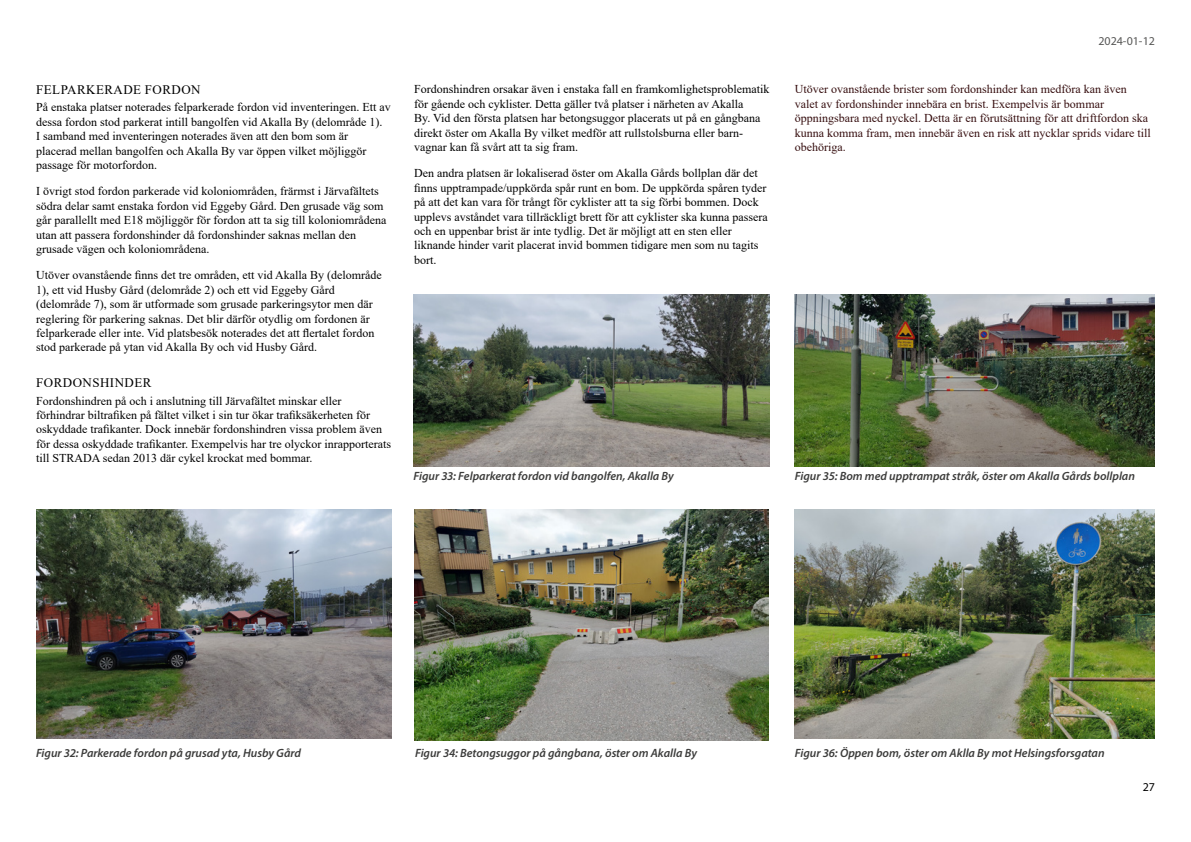
<style>
.page{position:relative;width:1191px;height:842px;background:#fff}
.page>*{position:absolute;margin:0;border:0;box-sizing:border-box;transform-origin:0 0}
.t1{font:13px "Times New Roman";letter-spacing:.035em;color:#000}
.t2{font:12px/14.4px "Times New Roman";color:#000}
.t3{font:12px/14.4px "Times New Roman";color:#360e0f}
.t4{font:italic 600 12px "Myriad Pro";letter-spacing:-.005em;color:#3c3c3b}
.t5{font:12px "Myriad Pro";color:#575756}
.t6{font:12px "Myriad Pro";color:#000}
</style>
<div class="page">
<img style="left:36px;top:509px;width:355px;height:230px">
<img style="left:795px;top:509px;width:360px;height:230px">
<img style="left:414px;top:509px;width:355px;height:232px">
<img style="left:795px;top:295px;width:360px;height:171px">
<img style="left:414px;top:295px;width:355px;height:171px">
<p class="t1" style="left:36px;top:81px;width:166px">FELPARKERADE FORDON</p>
<p class="t2" style="left:36px;top:100px;width:356px">På enstaka platser noterades felparkerade fordon vid inventeringen. Ett av dessa fordon stod parkerat intill bangolfen vid Akalla By (delområde 1).<br>I samband med inventeringen noterades även att den bom som är placerad mellan bangolfen och Akalla By var öppen vilket möjliggör passage för motorfordon.</p>
<p class="t2" style="left:36px;top:184px;width:352px">I övrigt stod fordon parkerade vid koloniområden, frärmst i Järvafältets södra delar samt enstaka fordon vid Eggeby Gård. Den grusade väg som går parallellt med E18 möjliggör för fordon att ta sig till koloniområdena utan att passera fordonshinder då fordonshinder saknas mellan den grusade vägen och koloniområdena.</p>
<p class="t2" style="left:36px;top:268px;width:347px">Utöver ovanstående finns det tre områden, ett vid Akalla By (delområde 1), ett vid Husby Gård (delområde 2) och ett vid Eggeby Gård (delområde 7), som är utformade som grusade parkeringsytor men där reglering för parkering saknas. Det blir därför otydlig om fordonen är felparkerade eller inte. Vid platsbesök noterades det att flertalet fordon stod parkerade på ytan vid Akalla By och vid Husby Gård.</p>
<p class="t1" style="left:36px;top:374px;width:117px">FORDONSHINDER</p>
<p class="t2" style="left:36px;top:393px;width:356px">Fordonshindren på och i anslutning till Järvafältet minskar eller förhindrar biltrafiken på fältet vilket i sin tur ökar trafiksäkerheten för oskyddade trafikanter. Dock innebär fordonshindren vissa problem även för dessa oskyddade trafikanter. Exempelvis har tre olyckor inrapporterats till STRADA sedan 2013 där cykel krockat med bommar.</p>
<p class="t2" style="left:414px;top:82px;width:357px">Fordonshindren orsakar även i enstaka fall en framkomlighetsproblematik för gående och cyklister. Detta gäller två platser i närheten av Akalla<br>By. Vid den första platsen har betongsuggor placerats ut på en gångbana direkt öster om Akalla By vilket medför att rullstolsburna eller barn&shy;vagnar kan få svårt att ta sig fram.</p>
<p class="t2" style="left:414px;top:166px;width:355px">Den andra platsen är lokaliserad öster om Akalla Gårds bollplan där det finns upptrampade/uppkörda spår runt en bom. De uppkörda spåren tyder på att det kan vara för trångt för cyklister att ta sig förbi bommen. Dock upplevs avståndet vara tillräckligt brett för att cyklister ska kunna passera och en uppenbar brist är inte tydlig. Det är möjligt att en sten eller liknande hinder varit placerat invid bommen tidigare men som nu tagits bort.</p>
<p class="t4" style="left:413px;top:468px;width:262px">Figur 33: Felparkerat fordon vid bangolfen, Akalla By</p>
<p class="t5" style="left:1098px;top:34px;width:58px">2024-01-12</p>
<p class="t3" style="left:795px;top:82px;width:357px">Utöver ovanstående brister som fordonshinder kan medföra kan även valet av fordonshinder innebära en brist. Exempelvis är bommar öppningsbara med nyckel. Detta är en förutsättning för att driftfordon ska kunna komma fram, men innebär även en risk att nycklar sprids vidare till obehöriga.</p>
<p class="t4" style="left:795px;top:468px;width:341px">Figur 35: Bom med upptrampat stråk, öster om Akalla Gårds bollplan</p>
<p class="t4" style="left:36px;top:746px;width:267px">Figur 32: Parkerade fordon på grusad yta, Husby Gård</p>
<p class="t4" style="left:415px;top:746px;width:283px">Figur 34: Betongsuggor på gångbana, öster om Akalla By</p>
<p class="t4" style="left:795px;top:746px;width:311px">Figur 36: Öppen bom, öster om Aklla By mot Helsingsforsgatan</p>
<p class="t6" style="left:1142px;top:779px;width:14px">27</p>
</div>
